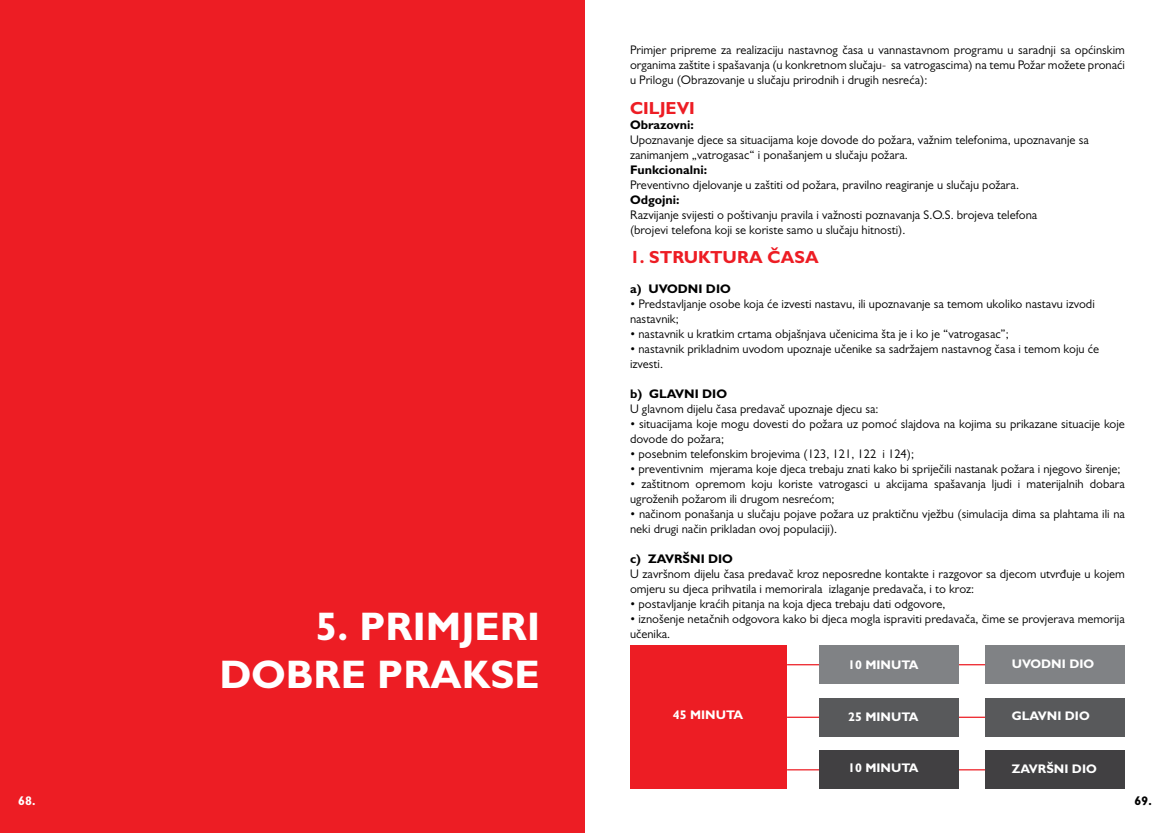
<style>
.page{position:relative;width:1170px;height:833px;background:#fff}
.page>*{position:absolute;margin:0;border:0;box-sizing:border-box;transform-origin:0 0}
.t1{font:700 40px "Gill Sans MT Pro";color:#fff}
.t2{font:700 17.5px "Gill Sans MT Pro";color:#ed1d24}
.t3{font:12.5px/15px "Gill Sans MT Pro";color:#000}
.t4{font:700 12.5px "Gill Sans MT Pro";color:#000}
.t5{font:700 12.5px "Gill Sans MT Pro";color:#fff}
</style>
<div class="page">
<div style="left:0;top:0;width:585px;height:833px;background:#ed1d24"></div>
<div style="left:630px;top:645px;width:157px;height:144px;background:#ed1d24"></div>
<div style="left:985px;top:645px;width:139px;height:39px;background:#808285"></div>
<div style="left:985px;top:698px;width:139px;height:38px;background:#58595b"></div>
<div style="left:985px;top:750px;width:139px;height:39px;background:#414042"></div>
<hr style="left:787px;top:664px;width:198px;height:1px;background:#ed1d24">
<hr style="left:787px;top:716px;width:198px;height:2px;background:#ed1d24">
<hr style="left:787px;top:769px;width:198px;height:1px;background:#ed1d24">
<div style="left:818px;top:645px;width:140px;height:39px;background:#808285"></div>
<div style="left:818px;top:698px;width:140px;height:38px;background:#58595b"></div>
<div style="left:818px;top:750px;width:140px;height:39px;background:#414042"></div>
<h1 class="t1" style="left:315px;top:602px;width:226px">5. PRIMJERI</h1>
<h1 class="t1" style="left:219px;top:650px;width:322px">DOBRE PRAKSE</h1>
<p class="t3" style="left:630px;top:42px;width:496px;text-align:justify">Primjer pripreme za realizaciju nastavnog časa u vannastavnom programu u saradnji sa općinskim organima zaštite i spašavanja (u konkretnom slučaju- sa vatrogascima) na temu Požar možete pronaći u Prilogu (Obrazovanje u slučaju prirodnih i drugih nesreća):</p>
<h2 class="t2" style="left:630px;top:97px;width:66px">CILJEVI</h2>
<p class="t4" style="left:630px;top:117px;width:65px">Obrazovni:</p>
<p class="t3" style="left:630px;top:132px;width:460px">Upoznavanje djece sa situacijama koje dovode do požara, važnim telefonima, upoznavanje sa zanimanjem „vatrogasac“ i ponašanjem u slučaju požara.</p>
<p class="t4" style="left:630px;top:162px;width:79px">Funkcionalni:</p>
<p class="t3" style="left:630px;top:177px;width:390px">Preventivno djelovanje u zaštiti od požara, pravilno reagiranje u slučaju požara.</p>
<p class="t4" style="left:630px;top:192px;width:51px">Odgojni:</p>
<p class="t3" style="left:630px;top:207px;width:409px">Razvijanje svijesti o poštivanju pravila i važnosti poznavanja S.O.S. brojeva telefona (brojevi telefona koji se koriste samo u slučaju hitnosti).</p>
<h2 class="t2" style="left:630px;top:246px;width:190px">1. STRUKTURA ČASA</h2>
<p class="t4" style="left:630px;top:281px;width:102px">a) UVODNI DIO</p>
<p class="t3" style="left:630px;top:296px;width:466px">• Predstavljanje osobe koja će izvesti nastavu, ili upoznavanje sa temom ukoliko nastavu izvodi nastavnik;</p>
<p class="t3" style="left:630px;top:326px;width:380px">• nastavnik u kratkim crtama objašnjava učenicima šta je i ko je “vatrogasac”;</p>
<p class="t3" style="left:630px;top:341px;width:470px">• nastavnik prikladnim uvodom upoznaje učenike sa sadržajem nastavnog časa i temom koju će izvesti.</p>
<p class="t4" style="left:630px;top:386px;width:98px">b) GLAVNI DIO</p>
<p class="t3" style="left:630px;top:401px;width:250px">U glavnom dijelu časa predavač upoznaje djecu sa:</p>
<p class="t3" style="left:630px;top:416px;width:496px">• situacijama koje mogu dovesti do požara uz pomoć slajdova na kojima su prikazane situacije koje dovode do požara;</p>
<p class="t3" style="left:630px;top:446px;width:285px">• posebnim telefonskim brojevima (123, 121, 122 i 124);</p>
<p class="t3" style="left:630px;top:461px;width:492px">• preventivnim mjerama koje djeca trebaju znati kako bi spriječili nastanak požara i njegovo širenje;</p>
<p class="t3" style="left:630px;top:476px;width:496px">• zaštitnom opremom koju koriste vatrogasci u akcijama spašavanja ljudi i materijalnih dobara ugroženih požarom ili drugom nesrećom;</p>
<p class="t3" style="left:630px;top:506px;width:496px">• načinom ponašanja u slučaju pojave požara uz praktičnu vježbu (simulacija dima sa plahtama ili na neki drugi način prikladan ovoj populaciji).</p>
<p class="t4" style="left:630px;top:551px;width:104px">c) ZAVRŠNI DIO</p>
<p class="t3" style="left:630px;top:566px;width:496px">U završnom dijelu časa predavač kroz neposredne kontakte i razgovor sa djecom utvrđuje u kojem omjeru su djeca prihvatila i memorirala izlaganje predavača, i to kroz:</p>
<p class="t3" style="left:630px;top:596px;width:317px">• postavljanje kraćih pitanja na koja djeca trebaju dati odgovore,</p>
<p class="t3" style="left:630px;top:611px;width:496px">• iznošenje netačnih odgovora kako bi djeca mogla ispraviti predavača, čime se provjerava memorija</p>
<p class="t3" style="left:630px;top:626px;width:42px">učenika.</p>
<p class="t5" style="left:672px;top:707px;width:72px">45 MINUTA</p>
<p class="t5" style="left:848px;top:656px;width:72px">10 MINUTA</p>
<p class="t5" style="left:1011px;top:655px;width:84px">UVODNI DIO</p>
<p class="t5" style="left:848px;top:709px;width:72px">25 MINUTA</p>
<p class="t5" style="left:1011px;top:708px;width:79px">GLAVNI DIO</p>
<p class="t5" style="left:848px;top:760px;width:72px">10 MINUTA</p>
<p class="t5" style="left:1011px;top:760px;width:86px">ZAVRŠNI DIO</p>
<p class="t5" style="left:18px;top:793px;width:19px">68.</p>
<p class="t4" style="left:1134px;top:793px;width:19px">69.</p>
</div>
